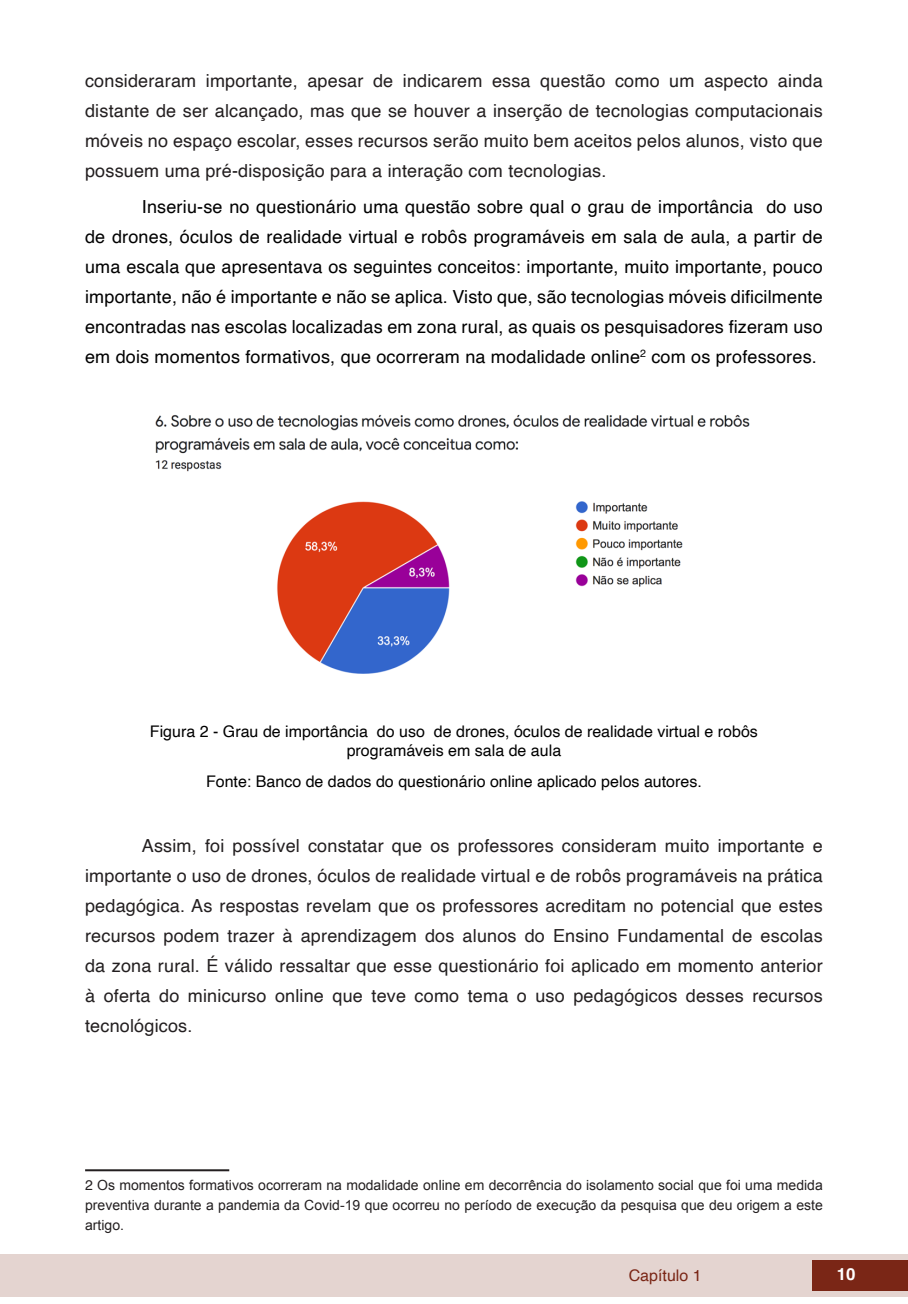
<style>
.page{position:relative;width:908px;height:1304px;background:#fff}
.page>*{position:absolute;margin:0;border:0;box-sizing:border-box;transform-origin:0 0}
.txt{font:18px/30px "Helvetica";letter-spacing:.01em;color:#231f20;text-align:justify}
.txt-2{font:18px/30px "Helvetica";letter-spacing:.01em;color:#000;text-align:justify}
.t1{font:700 16.8px "Helvetica";color:#fff}
.imagens_graf_tab{font:16px/19.2px "Helvetica";color:#000;text-align:center}
.t2{font:16px "Helvetica";color:#7a2616}
.nota_rdp{font:14px/20px "Arial";color:#231f20;text-align:justify}
.s1{font-family:"Helvetica"}
</style>
<div class="page">
<div style="left:0;top:1254px;width:906px;height:43px;background:#e4d4d0"></div>
<div style="left:812px;top:1261px;width:95px;height:30px;background:#7a2616"></div>
<img style="left:155px;top:414px;width:595px;height:260px">
<hr style="left:85px;top:1169px;width:144px;height:2px;background:#231f20">
<p class="txt" style="left:85px;top:66px;width:738px">consideraram importante, apesar de indicarem essa questão como um aspecto ainda distante de ser alcançado, mas que se houver a inserção de tecnologias computacionais móveis no espaço escolar, esses recursos serão muito bem aceitos pelos alunos, visto que possuem uma pré-disposição para a interação com tecnologias.</p>
<p class="txt-2" style="left:85px;top:192px;width:738px;text-indent:57px">Inseriu-se no questionário uma questão sobre qual o grau de importância do uso de drones, óculos de realidade virtual e robôs programáveis em sala de aula, a partir de uma escala que apresentava os seguintes conceitos: importante, muito importante, pouco importante, não é importante e não se aplica. Visto que, são tecnologias móveis dificilmente encontradas nas escolas localizadas em zona rural, as quais os pesquisadores fizeram uso em dois momentos formativos, que ocorreram na modalidade online<sup>2</sup> com os professores.</p>
<p class="imagens_graf_tab" style="left:150px;top:722px;width:609px">Figura 2 - Grau de importância do uso de drones, óculos de realidade virtual e robôs programáveis em sala de aula</p>
<p class="imagens_graf_tab" style="left:206px;top:772px;width:497px">Fonte: Banco de dados do questionário online aplicado pelos autores.</p>
<p class="txt" style="left:85px;top:831px;width:738px;text-indent:57px">Assim, foi possível constatar que os professores consideram muito importante e importante o uso de drones, óculos de realidade virtual e de robôs programáveis na prática pedagógica. As respostas revelam que os professores acreditam no potencial que estes recursos podem trazer à aprendizagem dos alunos do Ensino Fundamental de escolas da zona rural. É válido ressaltar que esse questionário foi aplicado em momento anterior à oferta do minicurso online que teve como tema o uso pedagógicos desses recursos tecnológicos.</p>
<p class="nota_rdp" style="left:85px;top:1175px;width:738px"><span class="s1">2</span> Os momentos formativos ocorreram na modalidade online em decorrência do isolamento social que foi uma medida preventiva durante a pandemia da Covid-19 que ocorreu no período de execução da pesquisa que deu origem a este artigo.</p>
<p class="t2" style="left:628px;top:1263px;width:74px">Capítulo 1</p>
<p class="t1" style="left:836px;top:1264px;width:20px">10</p>
</div>
